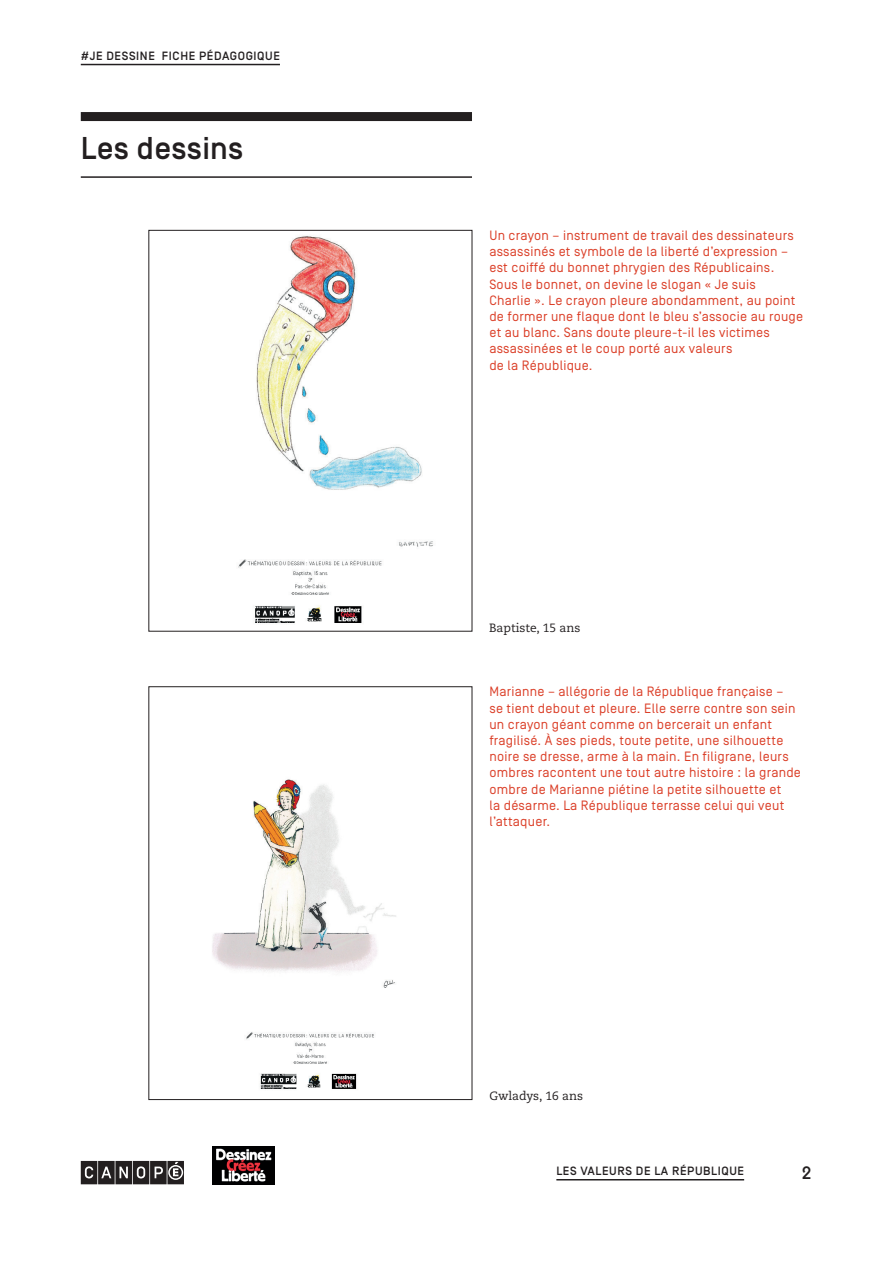
<style>
.page{position:relative;width:893px;height:1263px;background:#fff}
.page>*{position:absolute;margin:0;border:0;box-sizing:border-box;transform-origin:0 0}
.t1{font:500 31.5px "Simplon BP";letter-spacing:.01em;color:#231f20}
.t2{font:500 18px "Simplon BP Mono";color:#231f20}
.t3{font:13.5px/16.2px "Simplon BP Regular";letter-spacing:.02em;color:#db3f28}
.t4{font:500 12px "Simplon BP";letter-spacing:.05em;color:#231f20}
.t5{font:12px "Caecilia LT Std";color:#231f20}
</style>
<div class="page">
<hr style="left:81px;top:64px;width:199px;height:1px;background:#231f20">
<svg style="left:81px;top:1161px;width:103px;height:23px;background:#4b4849"></svg>
<hr style="left:556px;top:1179px;width:188px;height:1px;background:#231f20">
<img style="left:213px;top:1146px;width:62px;height:38px">
<div style="left:81px;top:112px;width:391px;height:9px;background:#231f20"></div>
<hr style="left:81px;top:176px;width:391px;height:2px;background:#231f20">
<img style="left:238px;top:236px;width:195px;height:387px">
<img style="left:212px;top:779px;width:184px;height:310px">
<div style="left:148px;top:686px;width:324px;height:414px;border:1px solid #231f20"></div>
<p class="t4" style="left:81px;top:49px;width:199px">#JE DESSINE FICHEPÉDAGOGIQUE</p>
<h1 class="t1" style="left:81px;top:130px;width:164px">LES DESSINS</h1>
<p class="t3" style="left:489px;top:227px;width:315px">Un crayon – instrument de travail des dessinateurs assassinés et symbole de la liberté d’expression – est coiffé du bonnet phrygien des Républicains.<br>Sous le bonnet, on devine le slogan « Je suis<br>Charlie ». Le crayon pleure abondamment, au point de former une flaque dont le bleu s’associe au rouge et au blanc. Sans doute pleure-t-il les victimes assassinées et le coup porté aux valeurs<br>de la République.</p>
<p class="t5" style="left:489px;top:621px;width:93px">Baptiste, 15 ans</p>
<p class="t3" style="left:489px;top:684px;width:313px">Marianne – allégorie de la République française –<br>se tient debout et pleure. Elle serre contre son sein un crayon géant comme on bercerait un enfant fragilisé. À ses pieds, toute petite, une silhouette noire se dresse, arme à la main. En filigrane, leurs ombres racontent une tout autre histoire : la grande ombre de Marianne piétine la petite silhouette et<br>la désarme. La République terrasse celui qui veut l’attaquer.</p>
<p class="t5" style="left:489px;top:1089px;width:95px">Gwladys, 16 ans</p>
<p class="t4" style="left:556px;top:1164px;width:188px">LES VALEURS DE LA RÉPUBLIQUE</p>
<h2 class="t2" style="left:801px;top:1161px;width:12px">2</h2>
</div>
